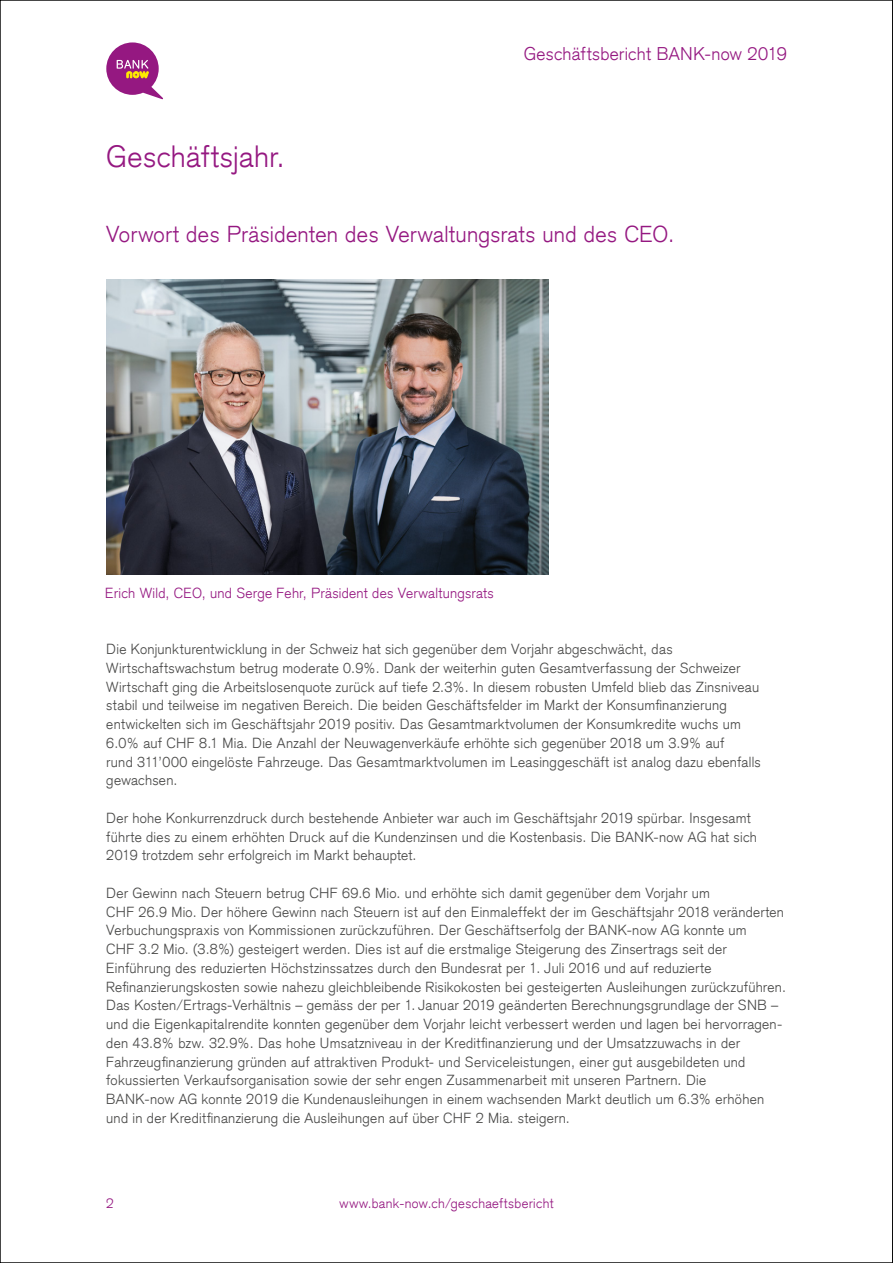
<style>
.page{position:relative;width:893px;height:1263px;background:#fff}
.page>*{position:absolute;margin:0;border:0;box-sizing:border-box;transform-origin:0 0}
.t1{font:300 30px "Credit Suisse Type";letter-spacing:.01em;color:#951881}
.t2{font:300 22.5px "Credit Suisse Type";letter-spacing:.015em;color:#951881}
.t3{font:300 18px "Credit Suisse Type";letter-spacing:.015em;color:#951881}
.t4{font:300 14.25px/18.8px "Credit Suisse Type";letter-spacing:.02em;color:#494948}
.t5{font:300 14.25px "Credit Suisse Type";letter-spacing:.02em;color:#951881}
.t6{font:300 13.5px "Credit Suisse Type";letter-spacing:.025em;color:#951881}
</style>
<div class="page">
<svg style="left:106px;top:43px;width:57px;height:56px"></svg>
<img style="left:106px;top:279px;width:443px;height:296px">
<svg style="left:892px;top:0;width:1px;height:1263px"></svg>
<h1 class="t1" style="left:106px;top:138px;width:180px">Geschäftsjahr.</h1>
<p class="t3" style="left:524px;top:43px;width:265px">Geschäftsbericht BANK-now 2019</p>
<h2 class="t2" style="left:106px;top:220px;width:569px">Vorwort des Präsidenten des Verwaltungsrats und des CEO.</h2>
<p class="t5" style="left:105px;top:584px;width:390px">Erich Wild, CEO, und Serge Fehr, Präsident des Verwaltungsrats</p>
<p class="t4" style="left:106px;top:640px;width:656px">Die Konjunkturentwicklung in der Schweiz hat sich gegenüber dem Vorjahr abgeschwächt, das Wirtschaftswachstum betrug moderate 0.9%. Dank der weiterhin guten Gesamtverfassung der Schweizer Wirtschaft ging die Arbeitslosenquote zurück auf tiefe 2.3%. In diesem robusten Umfeld blieb das Zinsniveau stabil und teilweise im negativen Bereich. Die beiden Geschäftsfelder im Markt der Konsumfinanzierung entwickelten sich im Geschäftsjahr 2019 positiv. Das Gesamtmarktvolumen der Konsumkredite wuchs um 6.0% auf CHF 8.1 Mia. Die Anzahl der Neuwagenverkäufe erhöhte sich gegenüber 2018 um 3.9% auf<br>rund 311’000 eingelöste Fahrzeuge. Das Gesamtmarktvolumen im Leasinggeschäft ist analog dazu ebenfalls gewachsen.</p>
<p class="t4" style="left:106px;top:808px;width:652px">Der hohe Konkurrenzdruck durch bestehende Anbieter war auch im Geschäftsjahr 2019 spürbar. Insgesamt führte dies zu einem erhöhten Druck auf die Kundenzinsen und die Kostenbasis. Die BANK-now AG hat sich<br>2019 trotzdem sehr erfolgreich im Markt behauptet.</p>
<p class="t4" style="left:106px;top:883px;width:681px">Der Gewinn nach Steuern betrug CHF 69.6 Mio. und erhöhte sich damit gegenüber dem Vorjahr um<br>CHF 26.9 Mio. Der höhere Gewinn nach Steuern ist auf den Einmaleffekt der im Geschäftsjahr 2018 veränderten Verbuchungspraxis von Kommissionen zurückzuführen. Der Geschäftserfolg der BANK-now AG konnte um<br>CHF 3.2 Mio. (3.8%) gesteigert werden. Dies ist auf die erstmalige Steigerung des Zinsertrags seit der Einführung des reduzierten Höchstzinssatzes durch den Bundesrat per 1. Juli 2016 und auf reduzierte Refinanzierungskosten sowie nahezu gleichbleibende Risikokosten bei gesteigerten Ausleihungen zurückzuführen.<br>Das Kosten/Ertrags-Verhältnis – gemäss der per 1. Januar 2019 geänderten Berechnungsgrundlage der SNB – und die Eigenkapitalrendite konnten gegenüber dem Vorjahr leicht verbessert werden und lagen bei hervorragen&shy;den 43.8% bzw. 32.9%. Das hohe Umsatzniveau in der Kreditfinanzierung und der Umsatzzuwachs in der Fahrzeugfinanzierung gründen auf attraktiven Produkt- und Serviceleistungen, einer gut ausgebildeten und fokussierten Verkaufsorganisation sowie der sehr engen Zusammenarbeit mit unseren Partnern. Die<br>BANK-now AG konnte 2019 die Kundenausleihungen in einem wachsenden Markt deutlich um 6.3% erhöhen und in der Kreditfinanzierung die Ausleihungen auf über CHF 2 Mia. steigern.</p>
<p class="t6" style="left:106px;top:1195px;width:9px">2</p>
<p class="t6" style="left:339px;top:1195px;width:216px">www.bank-now.ch/geschaeftsbericht</p>
</div>
